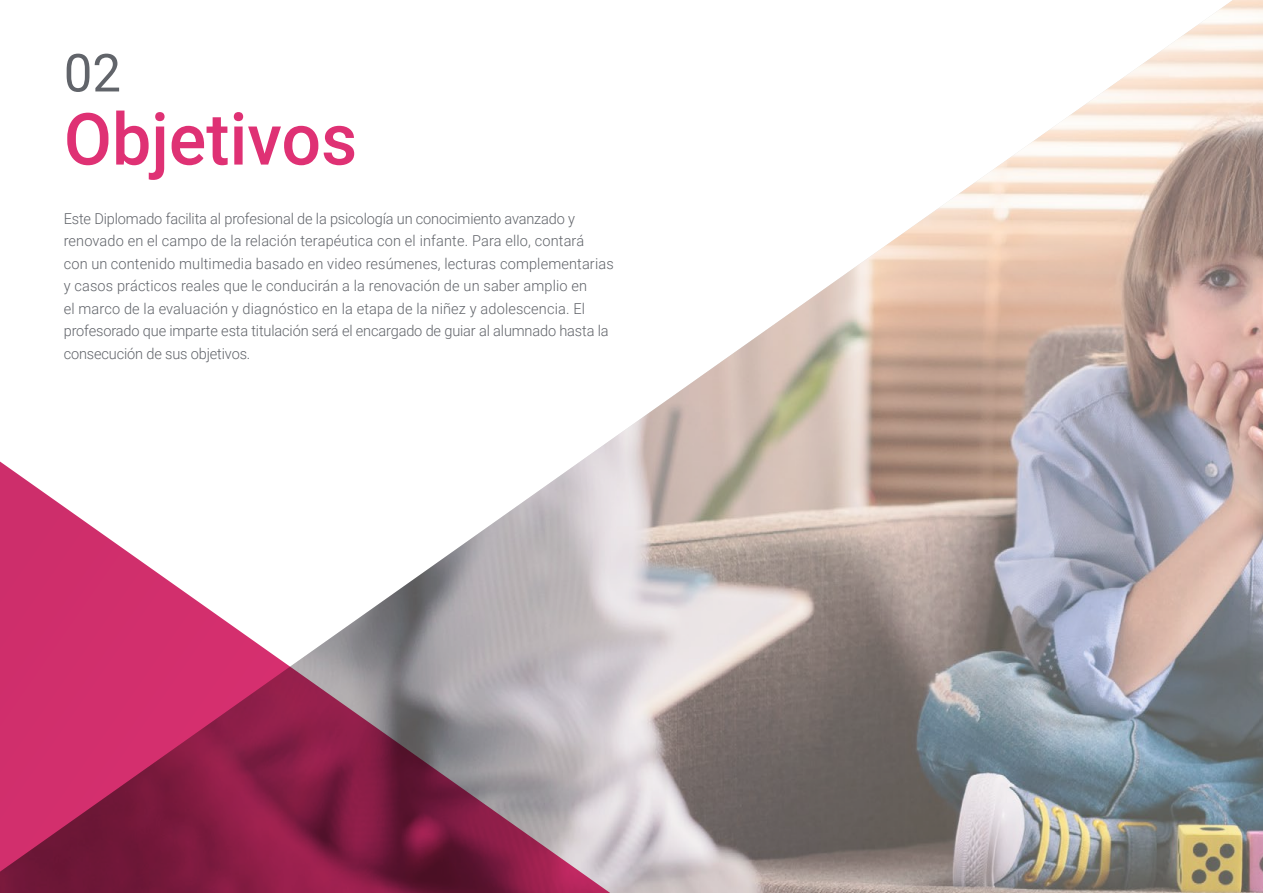
<style>
.page{position:relative;width:1263px;height:893px;background:#fff}
.page>*{position:absolute;margin:0;border:0;box-sizing:border-box;transform-origin:0 0}
.t1{font:500 72px "Roboto";color:#df3174}
.t2{font:52.5px "Roboto";color:#61646a}
.t3{font:300 15px/22.5px "Roboto";letter-spacing:.01em;color:#61646a}
</style>
<div class="page">
<img style="left:602px;top:0;width:661px;height:893px">
<svg style="left:0;top:446px;width:640px;height:447px"></svg>
<h2 class="t2" style="left:64px;top:36px;width:59px">02</h2>
<h1 class="t1" style="left:64px;top:89px;width:295px">Objetivos</h1>
<p class="t3" style="left:64px;top:207px;width:551px">Este Diplomado facilita al profesional de la psicología un conocimiento avanzado y renovado en el campo de la relación terapéutica con el infante. Para ello, contará<br>con un contenido multimedia basado en video resúmenes, lecturas complementarias y casos prácticos reales que le conducirán a la renovación de un saber amplio en<br>el marco de la evaluación y diagnóstico en la etapa de la niñez y adolescencia. El profesorado que imparte esta titulación será el encargado de guiar al alumnado hasta la consecución de sus objetivos.</p>
</div>
